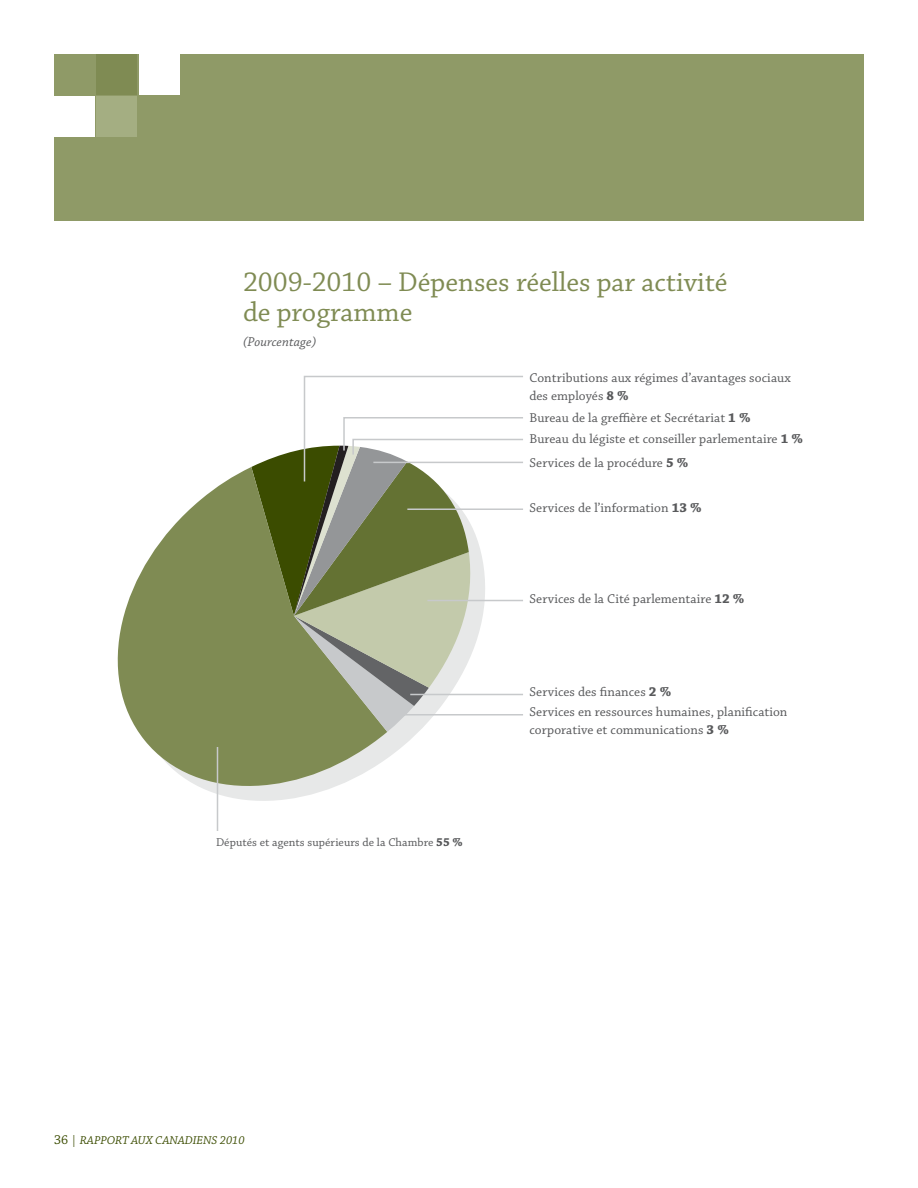
<style>
.page{position:relative;width:918px;height:1188px;background:#fff}
.page>*{position:absolute;margin:0;border:0;box-sizing:border-box;transform-origin:0 0}
.t1{font:28.5px/30px "Chaparral Pro";color:#7f8b53}
.t2{font:13.5px/18px "Chaparral Pro";letter-spacing:.005em;color:#58595b}
.t3{font:italic 13.5px "Chaparral Pro";letter-spacing:-.01em;color:#58595b}
.t4{font:12px "Chaparral Pro";letter-spacing:.005em;color:#58595b}
.t5{font:italic 12px "Chaparral Pro";color:#3b4c00}
.s1{font-weight:700}
.s2{font-style:normal;font-size:13.5px}
.s3{font-style:normal}
</style>
<div class="page">
<div style="left:54px;top:54px;width:810px;height:166px;background:#8f9a67"></div>
<div style="left:139px;top:54px;width:40px;height:40px;background:#fff"></div>
<div style="left:97px;top:96px;width:40px;height:40px;background:#a4ae82"></div>
<div style="left:54px;top:96px;width:40px;height:40px;background:#fff"></div>
<div style="left:97px;top:54px;width:40px;height:40px;background:#7f8b53"></div>
<svg style="left:117px;top:467px;width:270px;height:337px;fill:#7f8b53"></svg>
<hr style="left:217px;top:747px;width:1px;height:84px;background:#c7c9cb">
<svg style="left:251px;top:375px;width:272px;height:357px"></svg>
<hr style="left:373px;top:462px;width:150px;height:1px;background:#c7c9cb">
<hr style="left:407px;top:508px;width:116px;height:2px;background:#c7c9cb">
<hr style="left:427px;top:600px;width:96px;height:1px;background:#c7c9cb">
<hr style="left:410px;top:694px;width:113px;height:1px;background:#c7c9cb">
<hr style="left:387px;top:714px;width:136px;height:2px;background:#c7c9cb">
<h1 class="t1" style="left:243px;top:268px;width:486px">2009-2010 – Dépenses réelles par activité de programme</h1>
<p class="t3" style="left:243px;top:334px;width:75px">(POURCENTAGE)</p>
<p class="t2" style="left:530px;top:369px;width:263px">Contributions aux régimes d’avantages sociaux des employés <span class="s1">8 %</span></p>
<p class="t2" style="left:530px;top:407px;width:275px;line-height:21.8px">Bureau de la greffière et Secrétariat <span class="s1">1 %<br></span>Bureau du légiste et conseiller parlementaire <span class="s1">1 %</span></p>
<p class="t2" style="left:530px;top:454px;width:160px">Services de la procédure <span class="s1">5 %</span></p>
<p class="t2" style="left:530px;top:499px;width:174px">Services de l’information <span class="s1">13 %</span></p>
<p class="t2" style="left:530px;top:590px;width:216px">Services de la Cité parlementaire <span class="s1">12 %</span></p>
<p class="t4" style="left:216px;top:835px;width:248px">Députés et agents supérieurs de la Chambre <span class="s1">55 %</span></p>
<p class="t2" style="left:530px;top:682px;width:260px;line-height:20.2px">Services des finances <span class="s1">2 %<br></span>Services en ressources humaines, planification</p>
<p class="t2" style="left:530px;top:722px;width:201px">corporative et communications <span class="s1">3 %</span></p>
<p class="t5" style="left:54px;top:1134px;width:192px"><span class="s2">36</span> <span class="s3">|</span> RAPP OR T AUX CANADIENS 2010</p>
</div>
